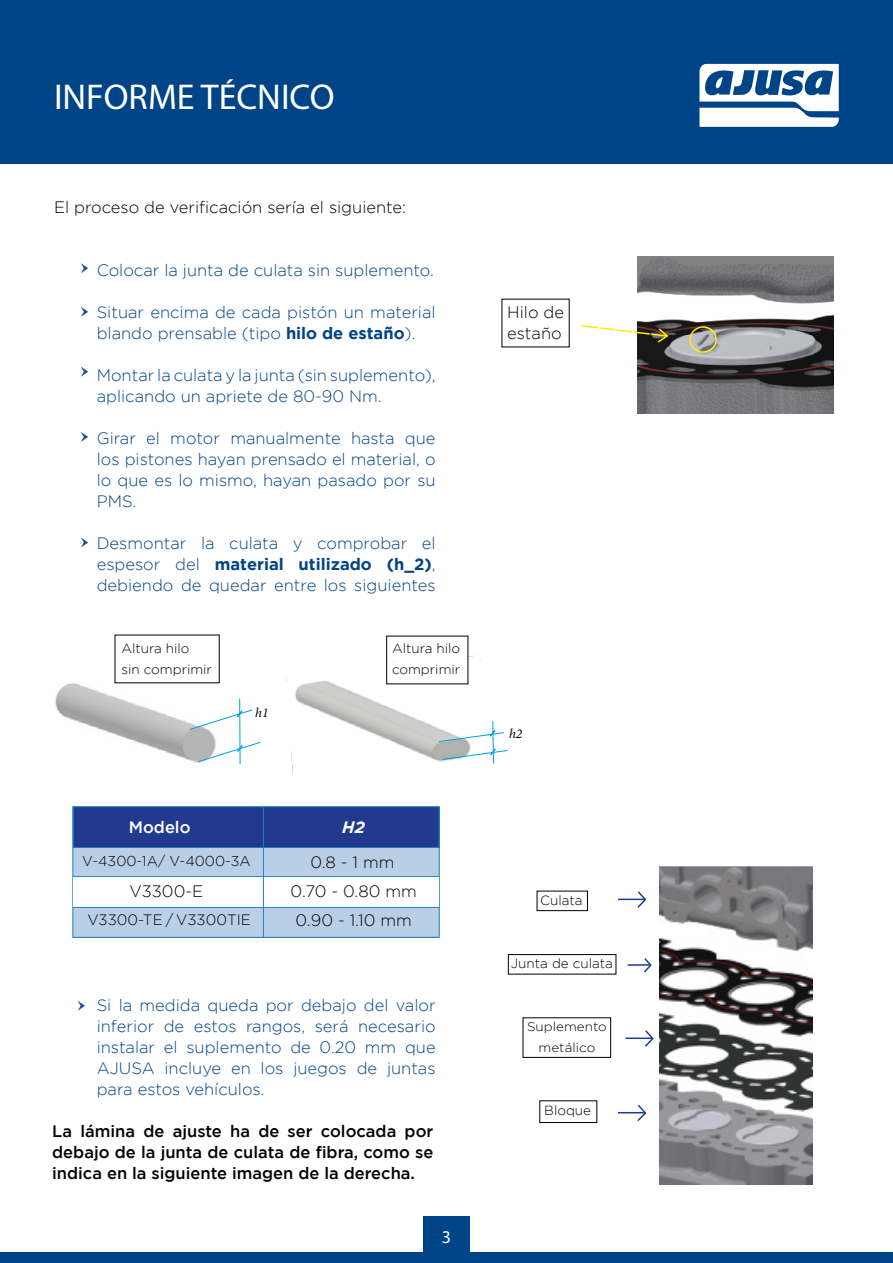
<style>
.page{position:relative;width:893px;height:1263px;background:#fff}
.page>*{position:absolute;margin:0;border:0;box-sizing:border-box;transform-origin:0 0}
.t1{font:36px "Myriad Pro";color:#fff}
.t2{font:18px "Myriad Pro";color:#fff}
.t3{font:300 16.5px/21px "Gotham";color:#048;text-align:justify}
.t4{font:500 16.5px/21px "Gotham";color:#020203;text-align:justify}
.t5{font:300 16.5px/21px "Gotham";color:#000}
.t6{font:300 16.5px "Gotham";color:#020203}
.t7{font:500 16.5px "Gotham";color:#fff}
.t8{font:italic 700 16.5px "Gotham";color:#fff}
.t9{font:300 15px "Gotham";color:#020203}
.t10{font:300 14.25px "Gotham";color:#020203}
.t11{font:italic 13.5px "Minion Pro";color:#020203}
.t12{font:300 13.2px/21px "Gotham";color:#000}
.t13{font:300 12.75px/21px "Gotham";color:#000;text-align:center;scale:1.06 1}
.s1{font-weight:700}
</style>
<div class="page">
<div style="left:0;top:0;width:893px;height:163px;background:#048"></div>
<svg style="left:699px;top:64px;width:140px;height:63px"></svg>
<div style="left:0;top:1252px;width:893px;height:11px;background:#048"></div>
<div style="left:423px;top:1216px;width:47px;height:46px;background:#048"></div>
<img style="left:55px;top:673px;width:165px;height:90px">
<svg style="left:81px;top:263px;width:7px;height:10px"></svg>
<svg style="left:81px;top:307px;width:7px;height:10px"></svg>
<svg style="left:81px;top:367px;width:7px;height:10px"></svg>
<svg style="left:81px;top:432px;width:7px;height:10px"></svg>
<svg style="left:81px;top:537px;width:7px;height:11px"></svg>
<svg style="left:78px;top:1001px;width:7px;height:10px"></svg>
<img style="left:637px;top:256px;width:197px;height:157px">
<svg style="left:581px;top:324px;width:89px;height:20px"></svg>
<div style="left:537px;top:891px;width:51px;height:20px;border:1px solid #000"></div>
<div style="left:508px;top:954px;width:108px;height:20px;border:1px solid #000"></div>
<div style="left:540px;top:1100px;width:57px;height:23px;border:1px solid #000"></div>
<div style="left:689px;top:326px;width:28px;height:27px;border:2px solid #ffed00;border-radius:50%"></div>
<hr style="left:72px;top:937px;width:368px;height:1px;background:#1f7cc1">
<div style="left:73px;top:847px;width:366px;height:91px;background:#b9cfe5"></div>
<div style="left:73px;top:807px;width:366px;height:40px;background:#213a8f"></div>
<div style="left:73px;top:806px;width:367px;height:42px;border:1px solid #1f7cc1"></div>
<hr style="left:439px;top:807px;width:1px;height:130px;background:#1f7cc1">
<hr style="left:72px;top:806px;width:1px;height:131px;background:#1f7cc1">
<hr style="left:263px;top:876px;width:177px;height:1px;background:#1f7cc1">
<hr style="left:73px;top:876px;width:190px;height:1px;background:#1f7cc1">
<hr style="left:73px;top:907px;width:190px;height:1px;background:#1f7cc1">
<hr style="left:263px;top:907px;width:176px;height:1px;background:#1f7cc1">
<div style="left:73px;top:877px;width:366px;height:30px;background:#fff"></div>
<hr style="left:263px;top:806px;width:1px;height:131px;background:#1f7cc1">
<hr style="left:239px;top:699px;width:1px;height:65px;background:#009fe3">
<svg style="left:189px;top:709px;width:64px;height:21px"></svg>
<svg style="left:198px;top:742px;width:63px;height:20px"></svg>
<img style="left:660px;top:866px;width:152px;height:318px">
<hr style="left:618px;top:898px;width:27px;height:2px;background:#1b3e92">
<svg style="left:636px;top:891px;width:11px;height:17px"></svg>
<hr style="left:625px;top:1037px;width:28px;height:2px;background:#1b3e92">
<svg style="left:643px;top:1030px;width:11px;height:17px"></svg>
<svg style="left:618px;top:1104px;width:29px;height:18px"></svg>
<hr style="left:628px;top:964px;width:23px;height:2px;background:#1b3e92">
<svg style="left:642px;top:958px;width:10px;height:15px"></svg>
<svg style="left:286px;top:653px;width:222px;height:120px"></svg>
<h1 class="t1" style="left:54px;top:75px;width:282px">INFORME TÉCNICO</h1>
<p class="t5" style="left:54px;top:196px;width:354px">El proceso de verificación sería el siguiente:</p>
<p class="t3" style="left:97px;top:259px;width:339px">Colocar la junta de culata sin suplemento.</p>
<p class="t3" style="left:97px;top:301px;width:340px">Situar encima de cada pistón un material blando prensable (tipo <span class="s1">hilo de estaño</span>).</p>
<p class="t3" style="left:97px;top:364px;width:340px">Montar la culata y la junta (sin suplemento), aplicando un apriete de 80-90 Nm.</p>
<p class="t3" style="left:97px;top:427px;width:340px">Girar el motor manualmente hasta que los pistones hayan prensado el material, o lo que es lo mismo, hayan pasado por su PMS.</p>
<p class="t3" style="left:97px;top:532px;width:340px">Desmontar la culata y comprobar el espesor del <span class="s1">material utilizado (h_2)</span>, debiendo de quedar entre los siguientes</p>
<p class="t12" style="left:121px;top:637px;width:92px">Altura hilo<br>sin comprimir</p>
<p class="t7" style="left:129px;top:818px;width:63px">Modelo</p>
<p class="t11" style="left:255px;top:703px;width:15px">h1</p>
<p class="t12" style="left:392px;top:637px;width:70px">Altura hilo comprimir</p>
<p class="t8" style="left:342px;top:817px;width:24px">H2</p>
<p class="t10" style="left:82px;top:853px;width:170px">V-4300-1A/ V-4000-3A</p>
<p class="t6" style="left:310px;top:853px;width:86px">0.8 - 1 mm</p>
<p class="t6" style="left:129px;top:882px;width:75px">V3300-E</p>
<p class="t6" style="left:291px;top:882px;width:128px">0.70 - 0.80 mm</p>
<p class="t9" style="left:87px;top:911px;width:165px">V3300-TE / V3300TIE</p>
<p class="t6" style="left:296px;top:911px;width:118px">0.90 - 1.10 mm</p>
<p class="t3" style="left:97px;top:994px;width:340px">Si la medida queda por debajo del valor inferior de estos rangos, será necesario instalar el suplemento de 0.20 mm que AJUSA incluye en los juegos de juntas para estos vehículos.</p>
<p class="t4" style="left:52px;top:1120px;width:383px">La lámina de ajuste ha de ser colocada por debajo de la junta de culata de fibra, como se indica en la siguiente imagen de la derecha.</p>
<p class="t2" style="left:442px;top:1226px;width:11px">3</p>
<p class="t5" style="left:507px;top:301px;width:58px">Hilo de estaño</p>
<p class="t11" style="left:509px;top:724px;width:15px">h2</p>
<p class="t12" style="left:540px;top:889px;width:44px">Culata</p>
<p class="t12" style="left:511px;top:952px;width:104px">Junta de culata</p>
<p class="t13" style="left:527px;top:1015px;width:77px">Suplemento metálico</p>
<p class="t12" style="left:544px;top:1099px;width:48px">Bloque</p>
</div>
